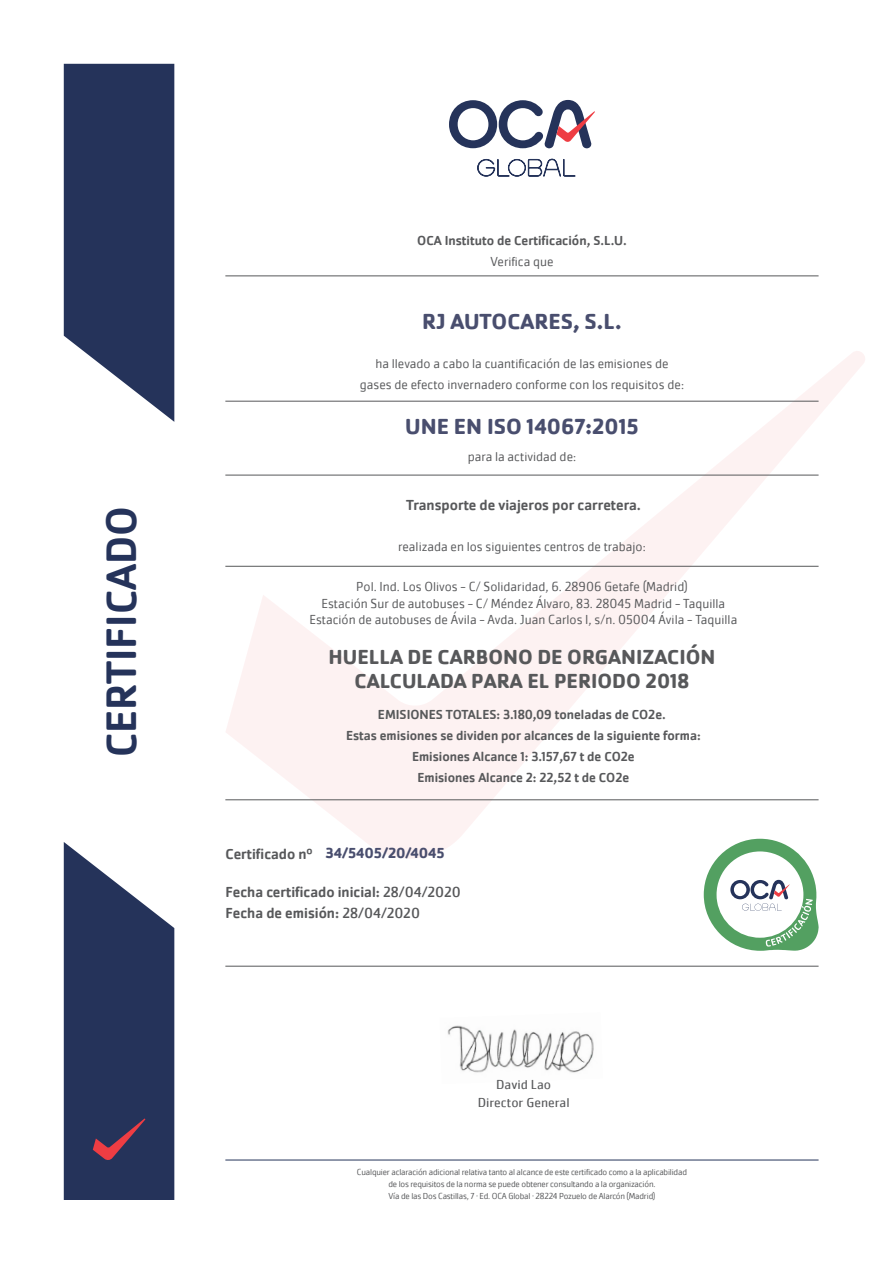
<style>
.page{position:relative;width:893px;height:1263px;background:#fff}
.page>*{position:absolute;margin:0;border:0;box-sizing:border-box;transform-origin:0 0}
.t1{font:500 43.95px "Cachet Pro";color:#25335a}
.t2{font:700 22.5px "Cachet Pro";color:#494e6e}
.t3{font:700 21px "Cachet Pro";color:#57585a}
.t4{font:500 15px "Cachet Pro";color:#57585a}
.t5{font:700 15px "Cachet Pro";color:#494e6e}
.t6{font:300 13.5px "Cachet Pro";color:#57585a}
.t7{font:500 13.5px "Cachet Pro";color:#57585a}
.t8{font:13.5px "Cachet Pro";color:#57585a}
.t9{font:300 9px "Cachet Pro";letter-spacing:-.02em;color:#57585a}
.s1{font-weight:400}
</style>
<div class="page">
<svg style="left:225px;top:351px;width:640px;height:507px"></svg>
<svg style="left:64px;top:64px;width:110px;height:358px;background:#3f4b6d"></svg>
<svg style="left:449px;top:100px;width:146px;height:48px"></svg>
<svg style="left:477px;top:159px;width:99px;height:18px"></svg>
<svg style="left:64px;top:842px;width:110px;height:358px;background:#414b6d"></svg>
<hr style="left:225px;top:1160px;width:594px;height:1px;background:#25335a">
<hr style="left:225px;top:799px;width:594px;height:1px;background:#57585a">
<hr style="left:225px;top:401px;width:594px;height:1px;background:#57585a">
<hr style="left:225px;top:475px;width:594px;height:1px;background:#57585a">
<hr style="left:225px;top:275px;width:594px;height:1px;background:#57585a">
<hr style="left:225px;top:566px;width:594px;height:1px;background:#57585a">
<hr style="left:225px;top:966px;width:594px;height:1px;background:#57585a">
<svg style="left:704px;top:839px;width:115px;height:112px"></svg>
<img style="left:447px;top:1025px;width:147px;height:48px">
<p class="t1" style="left:96px;top:757px;width:253px;rotate:-90deg">CERTIFICADO</p>
<p class="t7" style="left:417px;top:232px;width:211px">OCA Instituto de Certificación, S.L.U.</p>
<p class="t6" style="left:490px;top:254px;width:65px">Verifica que</p>
<p class="t2" style="left:422px;top:307px;width:201px">RJ AUTOCARES, S.L.</p>
<p class="t6" style="left:375px;top:355px;width:295px">ha llevado a cabo la cuantificación de las emisiones de</p>
<p class="t6" style="left:360px;top:376px;width:326px">gases de efecto invernadero conforme con los requisitos de:</p>
<p class="t2" style="left:405px;top:412px;width:235px">UNE EN ISO 14067:2015</p>
<p class="t6" style="left:468px;top:448px;width:110px">para la actividad de:</p>
<p class="t4" style="left:406px;top:496px;width:236px">Transporte de viajeros por carretera.</p>
<p class="t6" style="left:398px;top:539px;width:249px">realizada en los siguientes centros de trabajo:</p>
<p class="t6" style="left:356px;top:579px;width:333px">Pol. Ind. Los Olivos - C/ Solidaridad, 6. 28906 Getafe (Madrid)</p>
<p class="t6" style="left:321px;top:596px;width:405px">Estación Sur de autobuses - C/ Méndez Álvaro, 83. 28045 Madrid - Taquilla</p>
<p class="t6" style="left:309px;top:612px;width:429px">Estación de autobuses de Ávila - Avda. Juan Carlos I, s/n. 05004 Ávila - Taquilla</p>
<p class="t3" style="left:329px;top:643px;width:388px">HUELLA DE CARBONO DE ORGANIZACIÓN</p>
<p class="t3" style="left:355px;top:667px;width:336px">CALCULADA PARA EL PERIODO 2018</p>
<p class="t7" style="left:378px;top:706px;width:289px">EMISIONES TOTALES: 3.180,09 toneladas de CO2e.</p>
<p class="t7" style="left:346px;top:727px;width:356px">Estas emisiones se dividen por alcances de la siguiente forma:</p>
<p class="t7" style="left:412px;top:748px;width:224px">Emisiones Alcance 1: 3.157,67 t de CO2e</p>
<p class="t7" style="left:417px;top:769px;width:213px">Emisiones Alcance 2: 22,52 t de CO2e</p>
<p class="t4" style="left:225px;top:845px;width:89px">Certificado nº</p>
<p class="t5" style="left:325px;top:844px;width:121px">34/5405/20/4045</p>
<p class="t4" style="left:225px;top:883px;width:237px">Fecha certificado inicial: <span class="s1">28/04/2020</span></p>
<p class="t4" style="left:225px;top:904px;width:196px">Fecha de emisión: <span class="s1">28/04/2020</span></p>
<p class="t8" style="left:496px;top:1077px;width:56px">David Lao</p>
<p class="t8" style="left:478px;top:1094px;width:93px">Director General</p>
<p class="t9" style="left:357px;top:1166px;width:332px">Cualquier aclaración adicional relativa tanto al alcance de este certificado como a la aplicabilidad</p>
<p class="t9" style="left:388px;top:1178px;width:269px">de los requisitos de la norma se puede obtener consultando a la organización.</p>
<p class="t9" style="left:388px;top:1190px;width:268px">Vía de las Dos Castillas, 7 · Ed. OCA Global · 28224 Pozuelo de Alarcón (Madrid)</p>
</div>
